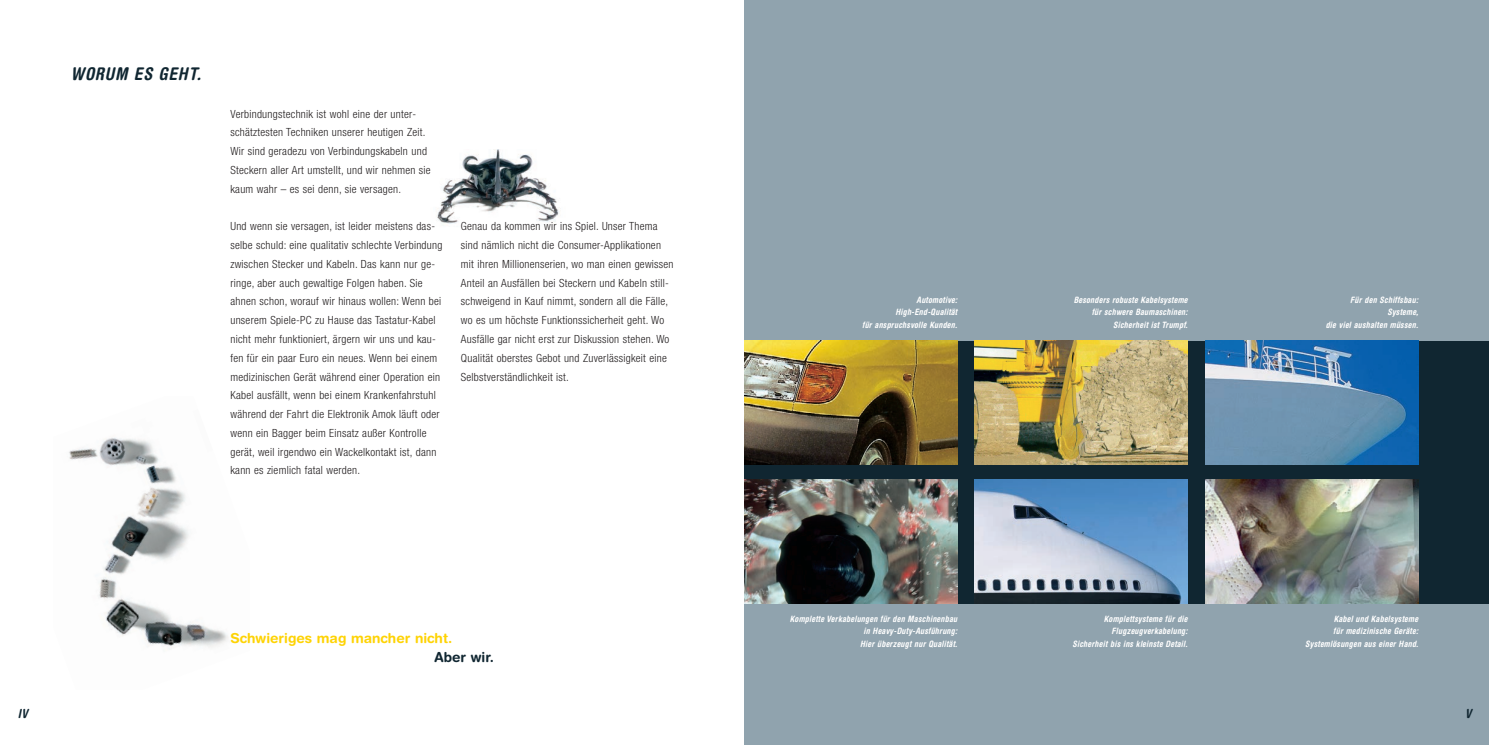
<style>
.page{position:relative;width:1489px;height:745px;background:#fff}
.page>*{position:absolute;margin:0;border:0;box-sizing:border-box;transform-origin:0 0}
.t1{font:italic 700 condensed 17.5px "Helvetica Rounded";color:#102631}
.t2{font:700 13.75px "Helvetica Rounded";color:#fed304}
.t3{font:700 13.75px "Helvetica Rounded";color:#102631}
.t4{font:italic 700 condensed 12.5px "Helvetica Rounded";color:#102631}
.t5{font:300 condensed 11.25px/18.8px "Helvetica Neue";letter-spacing:.025em;color:#231f20}
.t6{font:italic 700 condensed 8.75px/12.5px "Helvetica Rounded";color:#fff;text-align:right}
</style>
<div class="page">
<svg style="left:69px;top:149px;width:490px;height:501px"></svg>
<img style="left:744px;top:0;width:744px;height:744px">
<h1 class="t1" style="left:71px;top:63px;width:136px">WORUM ES GEHT.</h1>
<p class="t5" style="left:230px;top:104px;width:202px">Verbindungstechnik ist wohl eine der unter&shy;schätztesten Techniken unserer heutigen Zeit.<br>Wir sind geradezu von Verbindungskabeln und Steckern aller Art umstellt, und wir nehmen sie kaum wahr – es sei denn, sie versagen.</p>
<p class="t5" style="left:230px;top:217px;width:213px">Und wenn sie versagen, ist leider meistens das&shy;selbe schuld: eine qualitativ schlechte Verbindung zwischen Stecker und Kabeln. Das kann nur ge&shy;ringe, aber auch gewaltige Folgen haben. Sie ahnen schon, worauf wir hinaus wollen: Wenn bei unserem Spiele-PC zu Hause das Tastatur-Kabel nicht mehr funktioniert, ärgern wir uns und kau&shy;fen für ein paar Euro ein neues. Wenn bei einem medizinischen Gerät während einer Operation ein Kabel ausfällt, wenn bei einem Krankenfahrstuhl während der Fahrt die Elektronik Amok läuft oder wenn ein Bagger beim Einsatz außer Kontrolle gerät, weil irgendwo ein Wackelkontakt ist, dann kann es ziemlich fatal werden.</p>
<p class="t5" style="left:461px;top:217px;width:214px">Genau da kommen wir ins Spiel. Unser Thema sind nämlich nicht die Consumer-Applikationen mit ihren Millionenserien, wo man einen gewissen Anteil an Ausfällen bei Steckern und Kabeln still&shy;schweigend in Kauf nimmt, sondern all die Fälle, wo es um höchste Funktionssicherheit geht. Wo Ausfälle gar nicht erst zur Diskussion stehen. Wo Qualität oberstes Gebot und Zuverlässigkeit eine Selbstverständlichkeit ist.</p>
<p class="t4" style="left:18px;top:705px;width:15px">IV</p>
<p class="t2" style="left:230px;top:629px;width:223px">Schwieriges mag mancher nicht.</p>
<p class="t3" style="left:434px;top:648px;width:61px">Aber wir.</p>
<p class="t6" style="left:862px;top:293px;width:99px">Automotive:<br>High-End-Qualität<br>für anspruchsvolle Kunden.</p>
<p class="t6" style="left:1073px;top:293px;width:118px">Besonders robuste Kabelsysteme für schwere Baumaschinen:<br>Sicherheit istTrumpf.</p>
<p class="t6" style="left:1325px;top:293px;width:96px">Für den Schiffsbau:<br>Systeme,<br>die viel aushalten müssen.</p>
<p class="t6" style="left:789px;top:612px;width:171px">Komplette Verkabelungen für den Maschinenbau in Heavy-Duty-Ausführung:<br>Hier überzeugt nur Qualität.</p>
<p class="t6" style="left:1072px;top:612px;width:119px">Komplettsysteme für die<br>Flugzeugverkabelung:<br>Sicherheit bis ins kleinste Detail.</p>
<p class="t6" style="left:1305px;top:612px;width:117px">Kabel und Kabelsysteme<br>für medizinische Geräte:<br>Systemlösungen aus einer Hand.</p>
<p class="t4" style="left:1464px;top:705px;width:11px">V</p>
</div>
